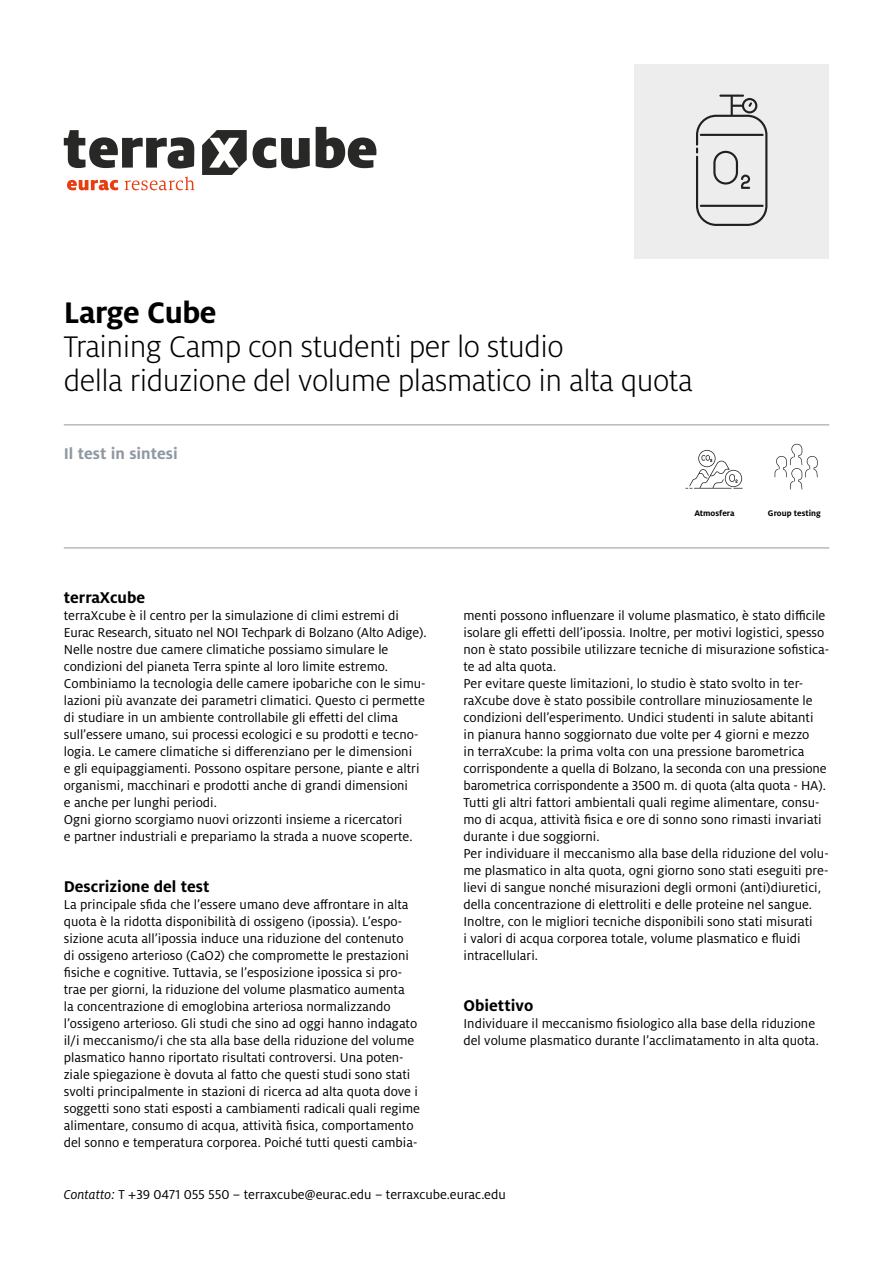
<style>
.page{position:relative;width:893px;height:1263px;background:#fff}
.page>*{position:absolute;margin:0;border:0;box-sizing:border-box;transform-origin:0 0}
.t1{font:300 33px/34px "Milo Pro";letter-spacing:-.015em;color:#000}
.t2{font:700 33px "Milo Pro";letter-spacing:-.015em;color:#000}
.t3{font:700 17.25px "Milo Pro";color:#000}
.t4{font:700 17.25px "Milo Pro";color:#9098a0}
.t5{font:14.25px/17px "Milo Pro";color:#000}
.t6{font:700 9px "Milo Pro";color:#000}
.s1{font-style:italic}
</style>
<div class="page">
<div style="left:634px;top:64px;width:195px;height:195px;background:#ededed"></div>
<svg style="left:125px;top:176px;width:70px;height:14px"></svg>
<svg style="left:67px;top:180px;width:51px;height:10px"></svg>
<svg style="left:202px;top:130px;width:45px;height:45px"></svg>
<svg style="left:64px;top:130px;width:130px;height:39px"></svg>
<svg style="left:253px;top:138px;width:57px;height:31px"></svg>
<svg style="left:316px;top:127px;width:60px;height:41px"></svg>
<hr style="left:64px;top:424px;width:765px;height:1px;background:#9098a0">
<svg style="left:685px;top:450px;width:58px;height:39px"></svg>
<svg style="left:775px;top:444px;width:43px;height:45px"></svg>
<hr style="left:64px;top:547px;width:765px;height:1px;background:#9098a0">
<svg style="left:696px;top:95px;width:71px;height:131px"></svg>
<hr style="left:700px;top:134px;width:64px;height:2px;background:#231f20">
<hr style="left:700px;top:205px;width:64px;height:2px;background:#231f20">
<h1 class="t2" style="left:64px;top:294px;width:154px">Large Cube</h1>
<h1 class="t1" style="left:64px;top:330px;width:630px">Training Camp con studenti per lo studio<br>della riduzione del volume plasmatico in alta quota</h1>
<p class="t4" style="left:64px;top:443px;width:116px">Il test in sintesi</p>
<p class="t3" style="left:64px;top:587px;width:83px">terraXcube</p>
<p class="t5" style="left:64px;top:607px;width:364px">terraXcube è il centro per la simulazione di climi estremi di Eurac Research, situato nel NOI Techpark di Bolzano (Alto Adige).<br>Nelle nostre due camere climatiche possiamo simulare le condizioni del pianeta Terra spinte al loro limite estremo.<br>Combiniamo la tecnologia delle camere ipobariche con le simu&shy;lazioni più avanzate dei parametri climatici. Questo ci permette di studiare in un ambiente controllabile gli effetti del clima sull’essere umano, sui processi ecologici e su prodotti e tecno&shy;logia. Le camere climatiche si differenziano per le dimensioni<br>e gli equipaggiamenti. Possono ospitare persone, piante e altri organismi, macchinari e prodotti anche di grandi dimensioni<br>e anche per lunghi periodi.<br>Ogni giorno scorgiamo nuovi orizzonti insieme a ricercatori<br>e partner industriali e prepariamo la strada a nuove scoperte.</p>
<p class="t3" style="left:64px;top:877px;width:147px">Descrizione del test</p>
<p class="t5" style="left:64px;top:896px;width:358px">La principale sfida che l’essere umano deve affrontare in alta quota è la ridotta disponibilità di ossigeno (ipossia). L’espo&shy;sizione acuta all’ipossia induce una riduzione del contenuto<br>di ossigeno arterioso (CaO2) che compromette le prestazioni fisiche e cognitive. Tuttavia, se l’esposizione ipossica si pro&shy;trae per giorni, la riduzione del volume plasmatico aumenta<br>la concentrazione di emoglobina arteriosa normalizzando l’ossigeno arterioso. Gli studi che sino ad oggi hanno indagato il/i meccanismo/i che sta alla base della riduzione del volume plasmatico hanno riportato risultati controversi. Una poten&shy;ziale spiegazione è dovuta al fatto che questi studi sono stati svolti principalmente in stazioni di ricerca ad alta quota dove i soggetti sono stati esposti a cambiamenti radicali quali regime alimentare, consumo di acqua, attività fisica, comportamento del sonno e temperatura corporea. Poiché tutti questi cambia-</p>
<p class="t6" style="left:694px;top:508px;width:42px">Atmosfera</p>
<p class="t6" style="left:768px;top:508px;width:55px">Group testing</p>
<p class="t5" style="left:463px;top:607px;width:367px">menti possono influenzare il volume plasmatico, è stato difficile isolare gli effetti dell’ipossia. Inoltre, per motivi logistici, spesso non è stato possibile utilizzare tecniche di misurazione sofistica&shy;te ad alta quota.<br>Per evitare queste limitazioni, lo studio è stato svolto in ter&shy;raXcube dove è stato possibile controllare minuziosamente le condizioni dell’esperimento. Undici studenti in salute abitanti<br>in pianura hanno soggiornato due volte per 4 giorni e mezzo<br>in terraXcube: la prima volta con una pressione barometrica corrispondente a quella di Bolzano, la seconda con una pressione barometrica corrispondente a 3500 m. di quota (alta quota - HA).<br>Tutti gli altri fattori ambientali quali regime alimentare, consu&shy;mo di acqua, attività fisica e ore di sonno sono rimasti invariati durante i due soggiorni.<br>Per individuare il meccanismo alla base della riduzione del volu&shy;me plasmatico in alta quota, ogni giorno sono stati eseguiti pre&shy;lievi di sangue nonché misurazioni degli ormoni (anti)diuretici, della concentrazione di elettroliti e delle proteine nel sangue.<br>Inoltre, con le migliori tecniche disponibili sono stati misurati<br>i valori di acqua corporea totale, volume plasmatico e fluidi intracellulari.</p>
<p class="t3" style="left:463px;top:995px;width:71px">Obiettivo</p>
<p class="t5" style="left:463px;top:1015px;width:357px">Individuare il meccanismo fisiologico alla base della riduzione del volume plasmatico durante l’acclimatamento in alta quota.</p>
<p class="t5" style="left:64px;top:1186px;width:443px"><span class="s1">Contatto:</span> T +39 0471 055 550 – terraxcube@eurac.edu – terraxcube.eurac.edu</p>
</div>
